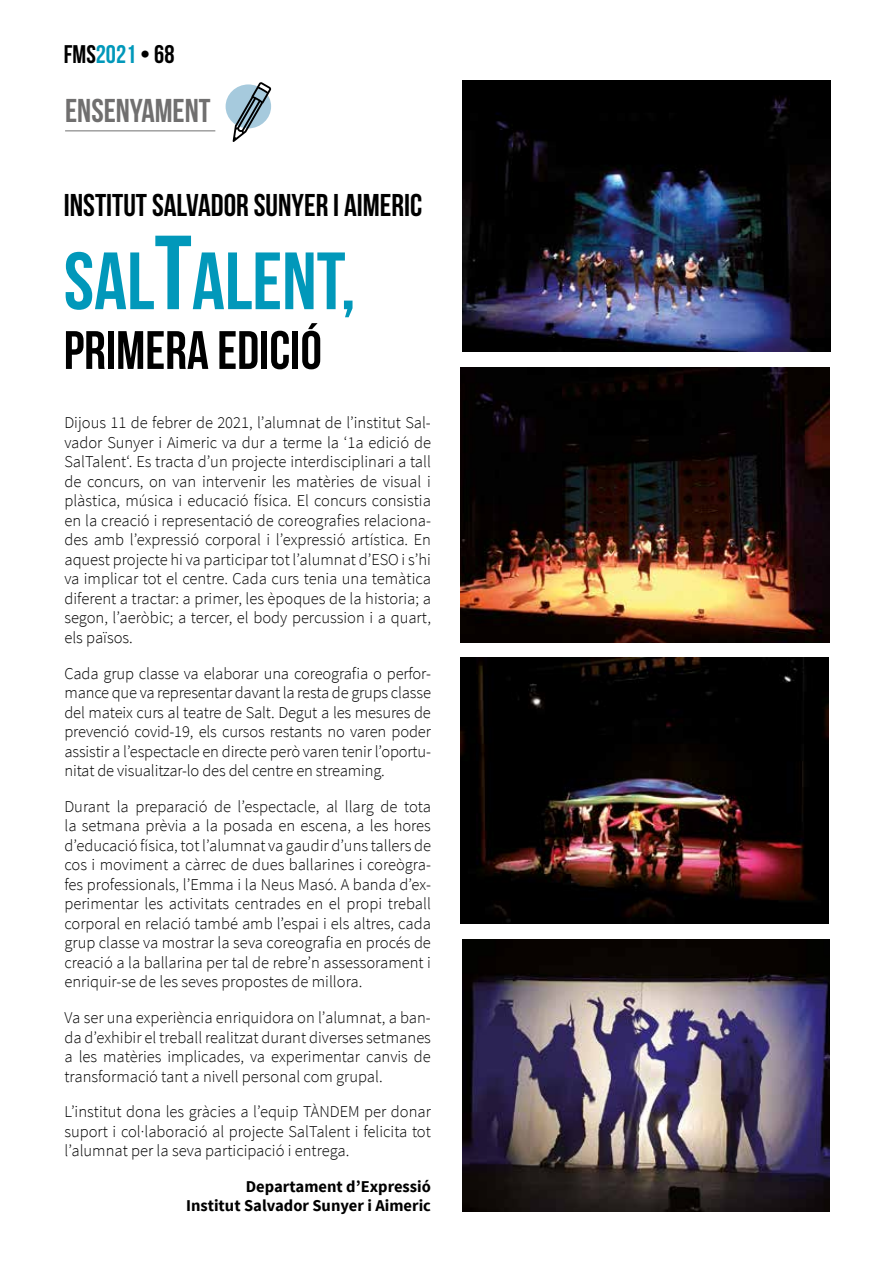
<style>
.page{position:relative;width:893px;height:1263px;background:#fff}
.page>*{position:absolute;margin:0;border:0;box-sizing:border-box;transform-origin:0 0}
.t1{font:81px "Bebas Neue";color:#0198ba}
.t2{font:54px "Bebas Neue";color:#000}
.t3{font:33px "Bebas Neue";color:#706f6f}
.t4{font:31.5px "Bebas Neue";color:#000}
.t5{font:25.5px "Bebas Neue";color:#000}
.t6{font:300 16.5px/19.5px "Source Sans Pro";color:#000;text-align:justify}
.t7{font:700 16.5px/19.5px "Source Sans Pro";color:#000;text-align:right}
.s1{color:#0198ba}
.s2{font-size:105px}
</style>
<div class="page">
<div style="left:226px;top:84px;width:45px;height:44px;background:#a6cadd;border-radius:50%"></div>
<hr style="left:65px;top:130px;width:150px;height:1px;background:#706f6f">
<svg style="left:233px;top:82px;width:38px;height:60px"></svg>
<img style="left:463px;top:939px;width:366px;height:273px">
<img style="left:461px;top:657px;width:367px;height:266px">
<img style="left:461px;top:368px;width:369px;height:275px">
<img style="left:463px;top:80px;width:367px;height:271px">
<h3 class="t5" style="left:64px;top:41px;width:112px">FMS<span class="s1">2021</span> • 68</h3>
<h3 class="t3" style="left:65px;top:92px;width:147px">ENSENYAMENT</h3>
<h3 class="t4" style="left:64px;top:188px;width:360px">INSTITUT SALVADOR SUNYER I AIMERIC</h3>
<h1 class="t1" style="left:64px;top:237px;width:293px">SAL<span class="s2">T</span>ALENT,</h1>
<h2 class="t2" style="left:64px;top:321px;width:260px">PRIMERA EDICIÓ</h2>
<p class="t6" style="left:64px;top:413px;width:368px">Dijous 11 de febrer de 2021, l’alumnat de l’institut Sal&shy;vador Sunyer i Aimeric va dur a terme la ‘1a edició de SalTalent‘. Es tracta d’un projecte interdisciplinari a tall de concurs, on van intervenir les matèries de visual i plàstica, música i educació física. El concurs consistia en la creació i representació de coreografies relaciona&shy;des amb l’expressió corporal i l’expressió artística. En aquest projecte hi va participar tot l’alumnat d’ESO i s’hi va implicar tot el centre. Cada curs tenia una temàtica diferent a tractar: a primer, les èpoques de la historia; a segon, l’aeròbic; a tercer, el body percussion i a quart, els països.</p>
<p class="t6" style="left:64px;top:663px;width:368px">Cada grup classe va elaborar una coreografia o perfor&shy;mance que va representar davant la resta de grups classe del mateix curs al teatre de Salt. Degut a les mesures de prevenció covid-19, els cursos restants no varen poder assistir a l’espectacle en directe però varen tenir l’oportu&shy;nitat de visualitzar-lo des del centre en streaming.</p>
<p class="t6" style="left:64px;top:797px;width:368px">Durant la preparació de l’espectacle, al llarg de tota la setmana prèvia a la posada en escena, a les hores d’educació física, tot l’alumnat va gaudir d’uns tallers de cos i moviment a càrrec de dues ballarines i coreògra&shy;fes professionals, l’Emma i la Neus Masó. A banda d’ex&shy;perimentar les activitats centrades en el propi treball corporal en relació també amb l’espai i els altres, cada grup classe va mostrar la seva coreografia en procés de creació a la ballarina per tal de rebre’n assessorament i enriquir-se de les seves propostes de millora.</p>
<p class="t6" style="left:64px;top:1008px;width:368px">Va ser una experiència enriquidora on l’alumnat, a ban&shy;da d’exhibir el treball realitzat durant diverses setmanes a les matèries implicades, va experimentar canvis de transformació tant a nivell personal com grupal.</p>
<p class="t6" style="left:64px;top:1102px;width:368px">L’institut dona les gràcies a l’equip TÀNDEM per donar suport i col·laboració al projecte SalTalent i felicita tot l’alumnat per la seva participació i entrega.</p>
<p class="t7" style="left:186px;top:1177px;width:246px">Departament d’Expressió<br>Institut Salvador Sunyer i Aimeric</p>
</div>
